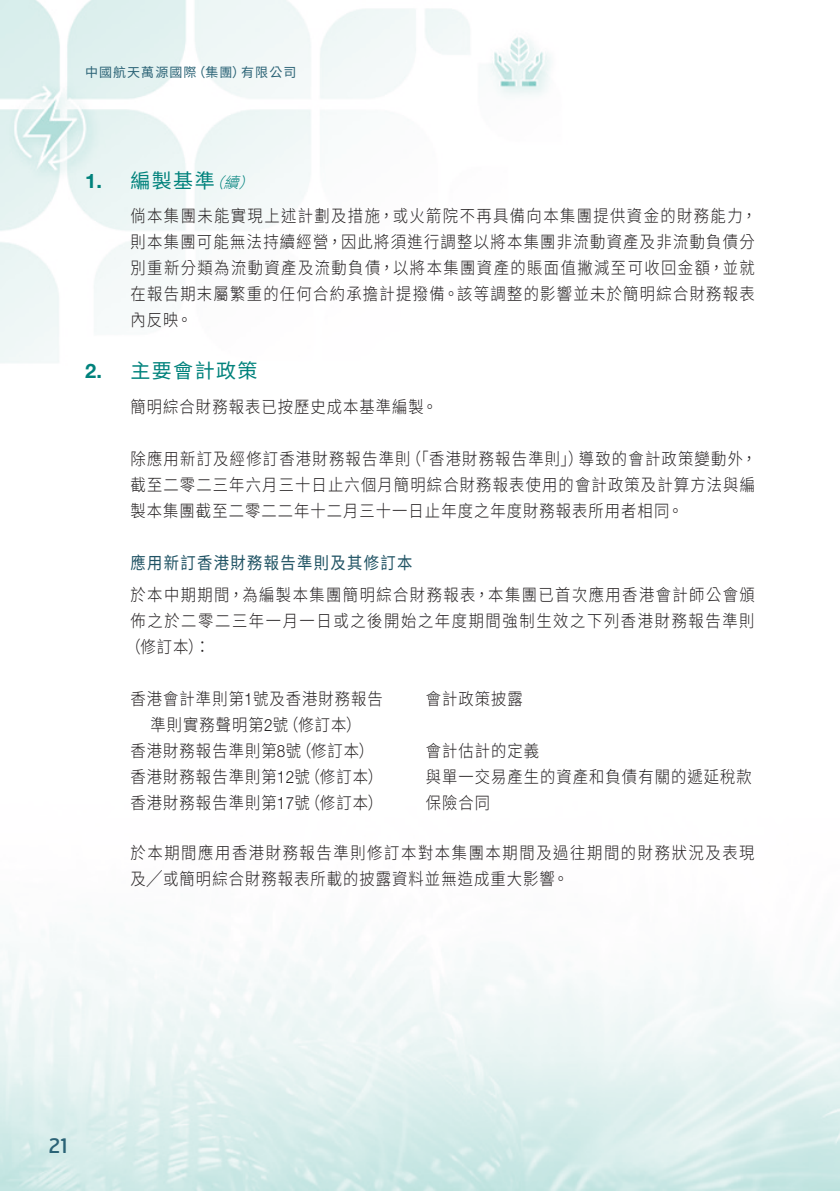
<style>
.page{position:relative;width:840px;height:1191px;background:#fff}
.page>*{position:absolute;margin:0;border:0;box-sizing:border-box;transform-origin:0 0}
.Heading_2{font:20px "Source Han Sans TC";letter-spacing:.07em;color:#00827c}
.Heading_2-2{font:700 20px "Helvetica Neue LT Std";color:#00827c}
.t1{font:20px "Hermes";color:#2b6376}
.Body_Text{font:300 17px/26px "Source Han Sans TC";letter-spacing:.075em;color:#231f20;scale:.9 1}
.Body_Text-2{font:300 17px/26px "Source Han Sans TC";letter-spacing:.105em;color:#231f20;scale:.9 1}
.Body_Text-3{font:300 17px "Source Han Sans TC";letter-spacing:.095em;color:#231f20;scale:.9 1}
.Heading_3{font:17px "Source Han Sans TC";letter-spacing:.09em;color:#1f5263;scale:.9 1}
.Heading_2-3{font:italic 300 15px "Source Han Sans TC";color:#00827c}
.t2{font:13px "Source Han Sans TC";letter-spacing:.08em;color:#2b6376}
.s1{font-family:"Helvetica Neue LT Std"}
</style>
<div class="page">
<img style="left:0;top:0;width:839px;height:1191px">
<p class="t2" style="left:192px;top:65px;width:54px">（集團）</p>
<p class="t2" style="left:85px;top:65px;width:113px">中國航天萬源國際</p>
<p class="t2" style="left:241px;top:65px;width:57px">有限公司</p>
<p class="Heading_2-2" style="left:85px;top:168px;width:19px">1.</p>
<p class="Heading_2-2" style="left:85px;top:359px;width:19px">2.</p>
<p class="Heading_2" style="left:130px;top:169px;width:86px">編製基準</p>
<p class="Heading_2-3" style="left:208px;top:174px;width:58px">（ (</p>
<p class="Heading_2-3" style="left:223px;top:174px;width:28px">續</p>
<p class="Body_Text" style="left:130px;top:203px;width:696px;text-align:justify">倘本集團未能實現上述計劃及措施，或火箭院不再具備向本集團提供資金的財務能力，則本集團可能無法持續經營，因此將須進行調整以將本集團非流動資產及非流動負債分別重新分類為流動資產及流動負債，以將本集團資產的賬面值撇減至可收回金額，並就在報告期末屬繁重的任何合約承擔計提撥備。該等調整的影響並未於簡明綜合財務報表內反映。</p>
<p class="Heading_2" style="left:130px;top:360px;width:128px">主要會計政策</p>
<p class="Body_Text" style="left:130px;top:394px;width:342px">簡明綜合財務報表已按歷史成本基準編製。</p>
<p class="Body_Text" style="left:130px;top:446px;width:695px">除應用新訂及經修訂香港財務報告準則<br>截至二零二三年六月三十日止六個月簡明綜合財務報表使用的會計政策及計算方法與編製本集團截至二零二二年十二月三十一日止年度之年度財務報表所用者相同。</p>
<p class="Heading_3" style="left:130px;top:553px;width:314px">應用新訂香港財務報告準則及其修訂本</p>
<p class="Body_Text-3" style="left:130px;top:585px;width:694px">於本中期期間，為編製本集團簡明綜合財務報表，本集團已首次應用香港會計師公會頒</p>
<p class="Body_Text-2" style="left:130px;top:607px;width:694px">佈之於二零二三年一月一日或之後開始之年度期間強制生效之下列香港財務報告準則</p>
<p class="Body_Text" style="left:125px;top:633px;width:95px">（修訂本：(</p>
<p class="Body_Text" style="left:283px;top:685px;width:112px;text-indent:-153px">香港會計準則第<span class="s1">1</span>號及香港財務報告（修訂本(</p>
<p class="Body_Text" style="left:405px;top:446px;width:199px">（「香港財務報告準則」）</p>
<p class="Body_Text" style="left:578px;top:446px;width:199px">導致的會計政策變動外，</p>
<p class="Body_Text" style="left:425px;top:685px;width:109px">會計政策披露</p>
<p class="Body_Text" style="left:425px;top:737px;width:127px">會計估計的定義</p>
<p class="Body_Text" style="left:150px;top:711px;width:154px">準則實務聲明第號<span class="s1">2</span></p>
<p class="Body_Text" style="left:296px;top:737px;width:88px">（修訂本）</p>
<p class="Body_Text" style="left:130px;top:737px;width:191px">香港財務報告準則第號<span class="s1">8</span></p>
<p class="Body_Text" style="left:305px;top:763px;width:88px">（修訂本）</p>
<p class="Body_Text" style="left:130px;top:763px;width:201px">香港財務報告準則第<span class="s1">12</span>號</p>
<p class="Body_Text" style="left:425px;top:763px;width:363px">與單一交易產生的資產和負債有關的遞延稅款</p>
<p class="Body_Text" style="left:305px;top:789px;width:88px">（修訂本）</p>
<p class="Body_Text" style="left:130px;top:789px;width:201px">香港財務報告準則第<span class="s1">17</span>號</p>
<p class="Body_Text-2" style="left:130px;top:839px;width:694px">於本期間應用香港財務報告準則修訂本對本集團本期間及過往期間的財務狀況及表現及╱或簡明綜合財務報表所載的披露資料並無造成重大影響。</p>
<p class="Body_Text" style="left:425px;top:789px;width:73px">保險合同</p>
<p class="t1" style="left:48px;top:1133px;width:21px">21</p>
</div>
